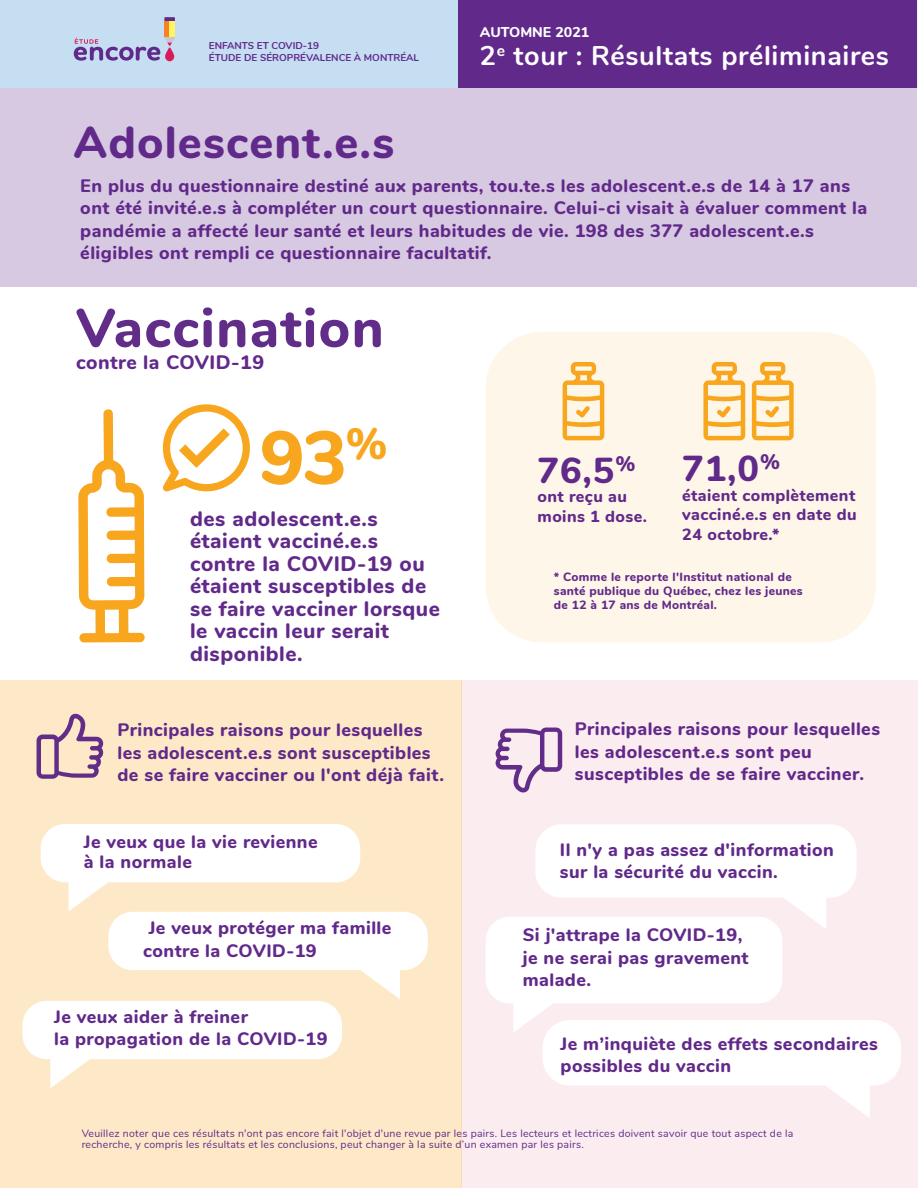
<style>
.page{position:relative;width:918px;height:1188px;background:#fff}
.page>*{position:absolute;margin:0;border:0;box-sizing:border-box;transform-origin:0 0}
.t1{font:800 75px "Nunito";color:#f8a61d}
.t2{font:800 54px "Nunito";letter-spacing:.025em;color:#612d89}
.t3{font:800 45px "Nunito";letter-spacing:.025em;color:#61298a}
.t4{font:800 36px "Nunito";color:#61298a}
.t5{font:700 27px "Nunito";letter-spacing:.025em;color:#fff}
.t6{font:800 21px/22.5px "Nunito";letter-spacing:.025em;color:#61298a}
.t7{font:800 19.5px "Nunito";letter-spacing:.025em;color:#61298a}
.t8{font:800 18px/22.5px "Nunito";letter-spacing:.025em;color:#61298a}
.t9{font:800 16.2px/19.5px "Nunito";letter-spacing:.025em;color:#61298a}
.t10{font:800 14.25px "Nunito";color:#fff}
.t11{font:800 12px/14.4px "Nunito";letter-spacing:.025em;color:#61298a}
.t12{font:10.5px/11.7px "Nunito";letter-spacing:.025em;color:#61298a}
.t13{font:700 9.9px/11.9px "Nunito";color:#61298a}
</style>
<div class="page">
<div style="left:486px;top:332px;width:390px;height:310px;background:#fef6e8;border-radius:56px"></div>
<div style="left:0;top:18px;width:917px;height:269px;background:#d7c9e1"></div>
<div style="left:461px;top:680px;width:457px;height:508px;background:#fbecf0"></div>
<div style="left:0;top:680px;width:461px;height:508px;background:#fde9c7"></div>
<svg style="left:37px;top:714px;width:66px;height:65px"></svg>
<svg style="left:495px;top:728px;width:67px;height:65px"></svg>
<svg style="left:22px;top:824px;width:406px;height:264px"></svg>
<svg style="left:486px;top:824px;width:415px;height:294px"></svg>
<svg style="left:78px;top:409px;width:67px;height:233px"></svg>
<svg style="left:163px;top:404px;width:87px;height:88px"></svg>
<div style="left:0;top:0;width:459px;height:88px;background:#c5def2"></div>
<div style="left:459px;top:0;width:458px;height:88px;background:#61298a"></div>
<svg style="left:74px;top:17px;width:101px;height:44px"></svg>
<svg style="left:563px;top:362px;width:41px;height:78px"></svg>
<svg style="left:703px;top:362px;width:42px;height:78px"></svg>
<svg style="left:752px;top:362px;width:42px;height:78px"></svg>
<p class="t13" style="left:209px;top:39px;width:212px">ENFANTS ET COVID-19<br>ÉTUDE DE SÉROPRÉVALENCE À MONTRÉAL</p>
<h3 class="t3" style="left:74px;top:109px;width:322px">Adolescent.e.s</h3>
<p class="t10" style="left:480px;top:21px;width:111px">AUTOMNE 2021</p>
<h3 class="t5" style="left:480px;top:36px;width:411px">2<sup>e</sup> tour : Résultats préliminaires</h3>
<p class="t8" style="left:80px;top:173px;width:788px">En plus du questionnaire destiné aux parents, tou.te.s les adolescent.e.s de 14 à 17 ans ont été invité.e.s à compléter un court questionnaire. Celui-ci visait à évaluer comment la pandémie a affecté leur santé et leurs habitudes de vie. 198 des 377 adolescent.e.s éligibles ont rempli ce questionnaire facultatif.</p>
<h2 class="t2" style="left:76px;top:288px;width:309px">Vaccination</h2>
<p class="t7" style="left:76px;top:348px;width:189px">contre la COVID-19</p>
<h1 class="t1" style="left:260px;top:403px;width:129px">93<sup>%</sup></h1>
<p class="t6" style="left:190px;top:506px;width:251px">des adolescent.e.s étaient vacciné.e.s contre la COVID-19 ou étaient susceptibles de se faire vacciner lorsque le vaccin leur serait disponible.</p>
<h3 class="t4" style="left:682px;top:442px;width:99px">71,0<sup>%</sup></h3>
<p class="t9" style="left:682px;top:484px;width:176px;text-align:justify">étaient complètement vacciné.e.s en date du 24 octobre.*</p>
<p class="t11" style="left:554px;top:569px;width:250px">* Comme le reporte l'Institut national de santé publique du Québec, chez les jeunes de 12 à 17 ans de Montréal.</p>
<h3 class="t4" style="left:538px;top:444px;width:99px">76,5<sup>%</sup></h3>
<p class="t9" style="left:538px;top:486px;width:111px">ont reçu au moins 1 dose.</p>
<p class="t8" style="left:117px;top:718px;width:328px">Principales raisons pour lesquelles les adolescent.e.s sont susceptibles de se faire vacciner ou l'ont déjà fait.</p>
<p class="t8" style="left:575px;top:717px;width:307px">Principales raisons pour lesquelles les adolescent.e.s sont peu susceptibles de se faire vacciner.</p>
<p class="t8" style="left:84px;top:831px;width:235px;line-height:19.5px">Je veux que la vie revienne à la normale</p>
<p class="t8" style="left:143px;top:916px;width:250px;text-indent:5px">Je veux protéger ma famille contre la COVID-19</p>
<p class="t8" style="left:54px;top:1004px;width:275px">Je veux aider à freiner<br>la propagation de la COVID-19</p>
<p class="t8" style="left:560px;top:837px;width:275px">Il n'y a pas assez d'information sur la sécurité du vaccin.</p>
<p class="t8" style="left:523px;top:923px;width:227px">Si j'attrape la COVID-19, je ne serai pas gravement malade.</p>
<p class="t8" style="left:561px;top:1031px;width:319px">Je m’inquiète des effets secondaires possibles du vaccin</p>
<p class="t12" style="left:82px;top:1126px;width:713px">Veuillez noter que ces résultats n'ont pas encore fait l'objet d'une revue par les pairs. Les lecteurs et lectrices doivent savoir que tout aspect de la recherche, y compris les résultats et les conclusions, peut changer à la suite d’un examen par les pairs.</p>
</div>
